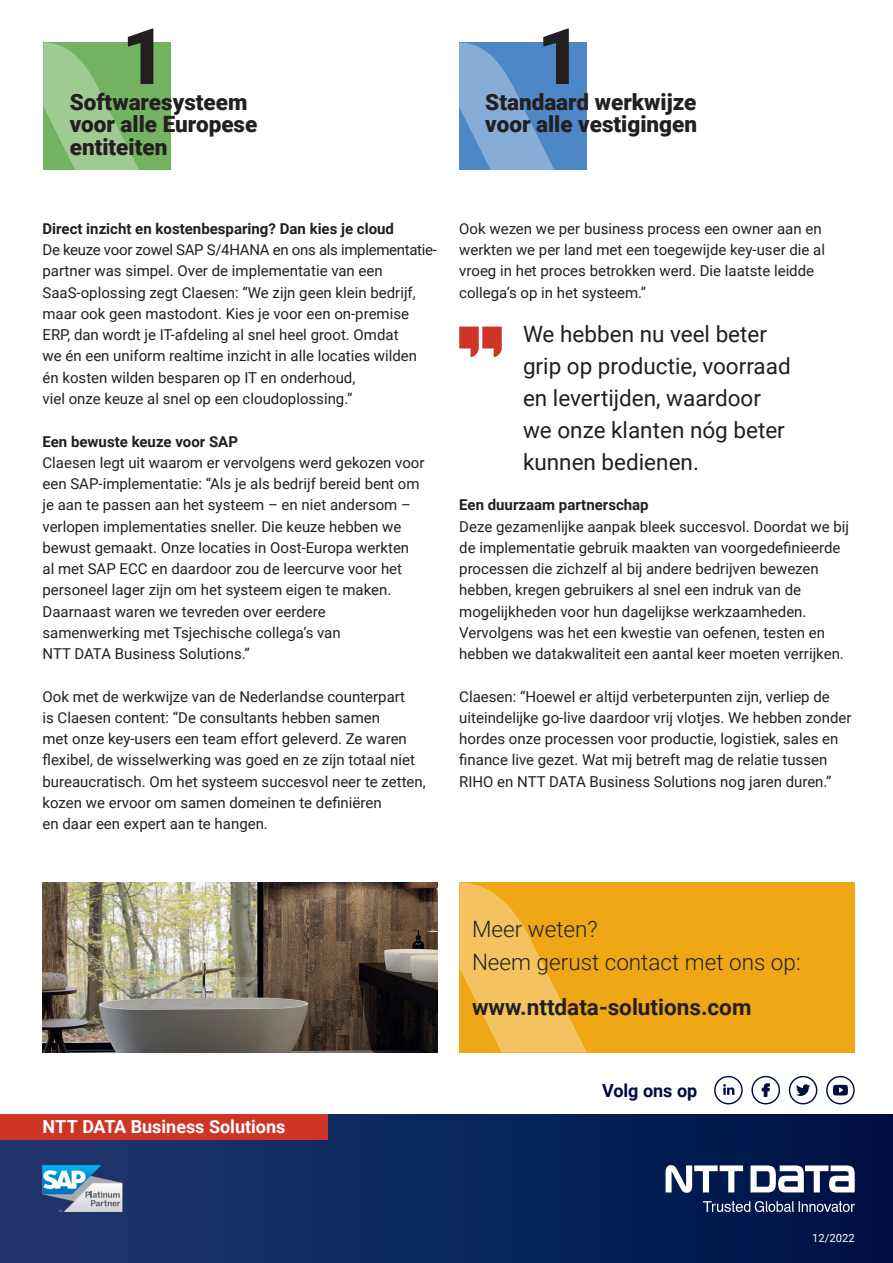
<style>
.page{position:relative;width:893px;height:1263px;background:#fff}
.page>*{position:absolute;margin:0;border:0;box-sizing:border-box;transform-origin:0 0}
.t1{font:900 78px "Roboto";color:#231f20}
.NTT_Statement_intro{font:22.5px/32px "Roboto";color:#231f20}
.NTT_KPI_15pt{font:900 22.5px/22.5px "Roboto";color:#231f20}
.NTT_CTA_light_15pt{font:300 22.5px "Roboto";color:#231f20}
.NTT_CTA_light_15pt-2{font:700 22.5px "Roboto";color:#231f20}
.t2{font:700 18px "Roboto";color:#fff}
.t3{font:700 18px "Roboto";color:#000c40}
.t4{font:15px/21.3px "Roboto";color:#231f20}
._05_Headline_H2_grid{font:700 15px "Roboto";color:#231f20}
._09_Legende_7_5pt_re{font:11.25px "Roboto";color:#fff}
.s1{font-weight:700}
</style>
<div class="page">
<div style="left:0;top:1114px;width:893px;height:149px;background:linear-gradient(to right,#1f3970,#001246)"></div>
<svg style="left:43px;top:1165px;width:79px;height:47px"></svg>
<div style="left:0;top:1114px;width:327px;height:26px;background:#cf3527"></div>
<svg style="left:750px;top:1165px;width:105px;height:27px"></svg>
<svg style="left:665px;top:1165px;width:78px;height:28px"></svg>
<svg style="left:703px;top:1201px;width:152px;height:11px;background:#4d5b80"></svg>
<svg style="left:796px;top:1084px;width:14px;height:12px"></svg>
<div style="left:789px;top:1076px;width:28px;height:28px;border:1px solid #000c40;border-radius:50%"></div>
<div style="left:714px;top:1076px;width:29px;height:28px;border:1px solid #000c40;border-radius:50%"></div>
<svg style="left:723px;top:1084px;width:11px;height:11px"></svg>
<div style="left:751px;top:1076px;width:29px;height:28px;border:1px solid #000c40;border-radius:50%"></div>
<svg style="left:762px;top:1083px;width:8px;height:14px"></svg>
<div style="left:826px;top:1076px;width:29px;height:28px;border:1px solid #000c40;border-radius:50%"></div>
<svg style="left:833px;top:1085px;width:15px;height:10px"></svg>
<div style="left:459px;top:882px;width:396px;height:170px;background:#efa715"></div>
<svg style="left:459px;top:882px;width:128px;height:170px"></svg>
<svg style="left:459px;top:327px;width:43px;height:30px"></svg>
<img style="left:43px;top:882px;width:395px;height:170px">
<div style="left:43px;top:42px;width:128px;height:128px;background:#73b362"></div>
<svg style="left:43px;top:42px;width:96px;height:128px"></svg>
<div style="left:459px;top:42px;width:127px;height:128px;background:#4d87c6"></div>
<svg style="left:459px;top:42px;width:95px;height:128px"></svg>
<p class="t1" style="left:122px;top:2px;width:47px">1</p>
<p class="NTT_KPI_15pt" style="left:70px;top:90px;width:189px">Softwaresysteem voor alle Europese entiteiten</p>
<p class="t1" style="left:537px;top:2px;width:47px">1</p>
<p class="NTT_KPI_15pt" style="left:485px;top:90px;width:213px">Standaard werkwijze voor alle vestigingen</p>
<p class="_05_Headline_H2_grid" style="left:43px;top:218px;width:353px">Direct inzicht en kostenbesparing? Dan kies je cloud</p>
<p class="t4" style="left:43px;top:239px;width:396px">De keuze voor zowel SAP S/4HANA en ons als implementatie&shy;partner was simpel. Over de implementatie van een SaaS-oplossing zegt Claesen: “We zijn geen klein bedrijf, maar ook geen mastodont. Kies je voor een on-premise ERP, dan wordt je IT-afdeling al snel heel groot. Omdat<br>we én een uniform realtime inzicht in alle locaties wilden én kosten wilden besparen op IT en onderhoud,<br>viel onze keuze al snel op een cloudoplossing.”</p>
<p class="t4" style="left:43px;top:430px;width:384px"><span class="s1">Een bewuste keuze voor SAP<br></span>Claesen legt uit waarom er vervolgens werd gekozen voor een SAP-implementatie: “Als je als bedrijf bereid bent om je aan te passen aan het systeem – en niet andersom – verlopen implementaties sneller. Die keuze hebben we bewust gemaakt. Onze locaties in Oost-Europa werkten al met SAP ECC en daardoor zou de leercurve voor het personeel lager zijn om het systeem eigen te maken.<br>Daarnaast waren we tevreden over eerdere samenwerking met Tsjechische collega’s van<br>NTT DATA Business Solutions.”</p>
<p class="t4" style="left:43px;top:685px;width:385px">Ook met de werkwijze van de Nederlandse counterpart<br>is Claesen content: “De consultants hebben samen<br>met onze key-users een team effort geleverd. Ze waren flexibel, de wisselwerking was goed en ze zijn totaal niet bureaucratisch. Om het systeem succesvol neer te zetten, kozen we ervoor om samen domeinen te definiëren<br>en daar een expert aan te hangen.</p>
<p class="t4" style="left:459px;top:217px;width:367px">Ook wezen we per business process een owner aan en werkten we per land met een toegewijde key-user die al vroeg in het proces betrokken werd. Die laatste leidde collega’s op in het systeem.”</p>
<p class="NTT_Statement_intro" style="left:523px;top:317px;width:269px">We hebben nu veel beter grip op productie, voorraad en levertijden, waardoor we onze klanten nóg beter kunnen bedienen.</p>
<p class="t4" style="left:459px;top:494px;width:391px"><span class="s1">Een duurzaam partnerschap<br></span>Deze gezamenlijke aanpak bleek succesvol. Doordat we bij de implementatie gebruik maakten van voorgedefinieerde processen die zichzelf al bij andere bedrijven bewezen hebben, kregen gebruikers al snel een indruk van de mogelijkheden voor hun dagelijkse werkzaamheden.<br>Vervolgens was het een kwestie van oefenen, testen en hebben we datakwaliteit een aantal keer moeten verrijken.</p>
<p class="t4" style="left:459px;top:685px;width:394px">Claesen: “Hoewel er altijd verbeterpunten zijn, verliep de uiteindelijke go-live daardoor vrij vlotjes. We hebben zonder hordes onze processen voor productie, logistiek, sales en finance live gezet. Wat mij betreft mag de relatie tussen RIHO en NTT DATA Business Solutions nog jaren duren.”</p>
<p class="t2" style="left:43px;top:1114px;width:244px">NTT DATA Business Solutions</p>
<p class="NTT_CTA_light_15pt" style="left:472px;top:913px;width:127px">Meer weten?</p>
<p class="NTT_CTA_light_15pt" style="left:472px;top:946px;width:330px">Neem gerust contact met ons op:</p>
<p class="NTT_CTA_light_15pt-2" style="left:472px;top:991px;width:281px">www.nttdata-solutions.com</p>
<p class="t3" style="left:602px;top:1077px;width:97px">Volg ons op</p>
<p class="_09_Legende_7_5pt_re" style="left:812px;top:1230px;width:44px">12/2022</p>
</div>
